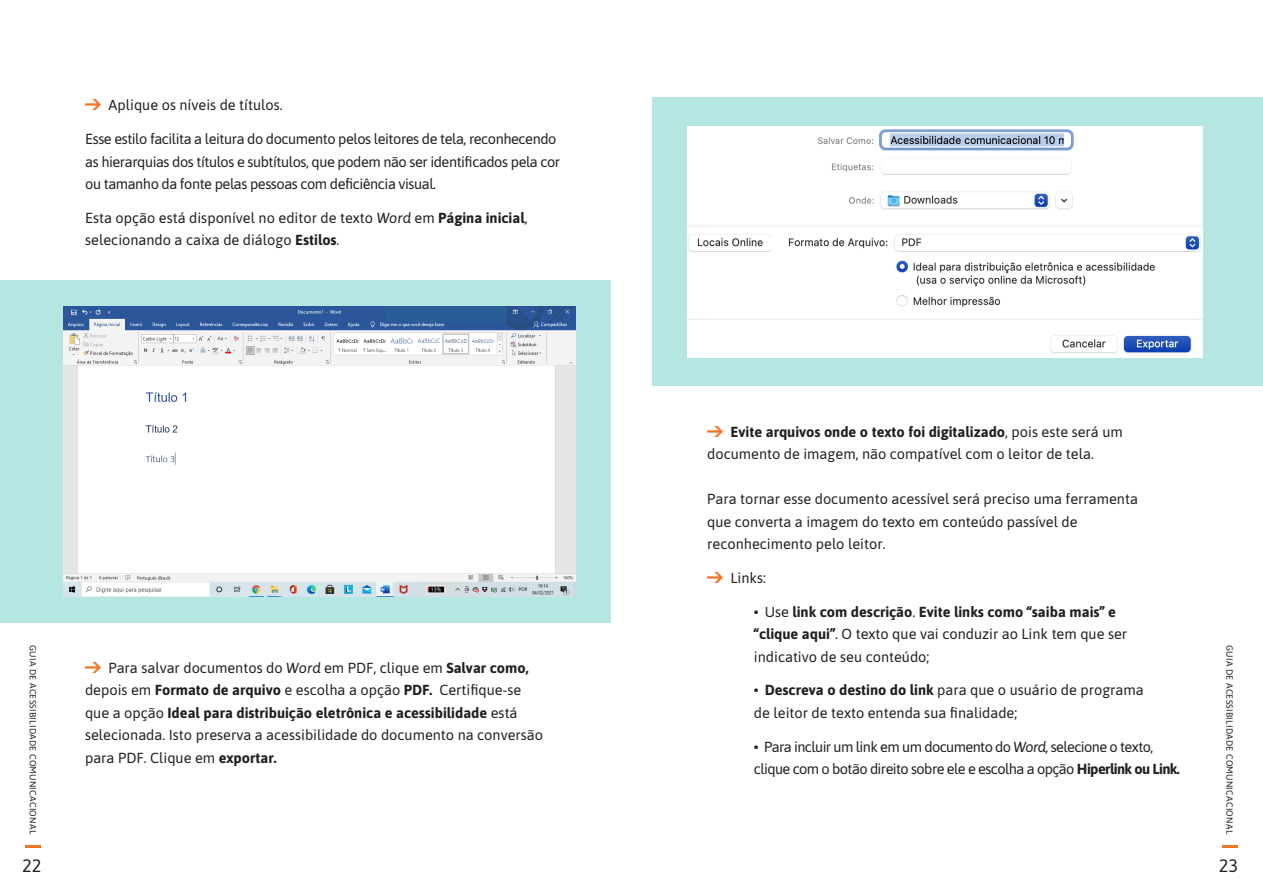
<style>
.page{position:relative;width:1263px;height:893px;background:#fff}
.page>*{position:absolute;margin:0;border:0;box-sizing:border-box;transform-origin:0 0}
.t1{font:18px "Asap";color:#231f20}
.texto{font:14.55px/22.5px "Asap";color:#231f20}
.texto-2{font:14.55px/22.5px "Asap";letter-spacing:-.03em;color:#231f20}
.texto-3{font:14.55px/22.5px "Asap";letter-spacing:-.04em;color:#231f20}
.t2{font:9px "Asap";letter-spacing:.025em;color:#231f20}
.s1{font-weight:700;font-size:21px;color:#f3752a}
.s2{font-style:italic}
.s3{font-weight:700}
</style>
<div class="page">
<div style="left:653px;top:98px;width:610px;height:288px;background:#b6e6e2"></div>
<div style="left:0;top:280px;width:610px;height:343px;background:#b6e6e2"></div>
<img style="left:688px;top:127px;width:514px;height:231px">
<img style="left:64px;top:306px;width:511px;height:290px">
<svg style="left:1222px;top:846px;width:15px;height:2px"></svg>
<svg style="left:25px;top:846px;width:16px;height:2px"></svg>
<div style="left:386px;top:306px;width:120px;height:16px;background:#285d98"></div>
<p class="texto" style="left:85px;top:93px;width:199px"><span class="s1">→</span> Aplique os níveis de títulos.</p>
<p class="texto-2" style="left:85px;top:127px;width:476px">Esse estilo facilita a leitura do documento pelos leitores de tela, reconhecendo as hierarquias dos títulos e subtítulos, que podem não ser identificados pela cor ou tamanho da fonte pelas pessoas com deficiência visual.</p>
<p class="texto" style="left:85px;top:206px;width:444px">Esta opção está disponível no editor de texto <span class="s2">Word</span> em <span class="s3">Página inicial</span><span class="s2">, </span>selecionando a caixa de diálogo <span class="s3">Estilos</span>.</p>
<p class="t2" style="left:39px;top:645px;width:190px;rotate:90deg">GUIA DE ACESSIBILIDADE COMUNICACIONAL</p>
<p class="t1" style="left:22px;top:853px;width:21px">22</p>
<p class="texto" style="left:85px;top:656px;width:460px"><span class="s1">→</span> Para salvar documentos do <span class="s2">Word</span> em PDF, clique em <span class="s3">Salvar como, </span>depois em <span class="s3">Formato de arquivo</span> e escolha a opção <span class="s3">PDF.</span> Certifique-se que a opção <span class="s3">Ideal para distribuição eletrônica e acessibilidade</span> está selecionada. Isto preserva a acessibilidade do documento na conversão para PDF. Clique em <span class="s3">exportar.</span></p>
<p class="texto" style="left:707px;top:419px;width:417px"><span class="s1">→</span> <span class="s3">Evite arquivos onde o texto foi digitalizado</span>, pois este será um documento de imagem, não compatível com o leitor de tela.</p>
<p class="texto" style="left:707px;top:487px;width:432px">Para tornar esse documento acessível será preciso uma ferramenta que converta a imagem do texto em conteúdo passível de reconhecimento pelo leitor.</p>
<p class="texto" style="left:707px;top:566px;width:60px"><span class="s1">→</span> Links:</p>
<p class="texto" style="left:754px;top:599px;width:375px">• Use <span class="s3">link com descrição</span>. <span class="s3">Evite links como “saiba mais” e “clique aqui”</span>. O texto que vai conduzir ao Link tem que ser indicativo de seu conteúdo;</p>
<p class="texto" style="left:754px;top:678px;width:391px">• <span class="s3">Descreva o destino do link</span> para que o usuário de programa de leitor de texto entenda sua finalidade;</p>
<p class="texto-3" style="left:754px;top:734px;width:427px">• Para incluir um link em um documento do <span class="s2">Word,</span> selecione o texto, clique com o botão direito sobre ele e escolha a opção <span class="s3">Hiperlink ou Link.</span></p>
<p class="t2" style="left:1236px;top:645px;width:190px;rotate:90deg">GUIA DE ACESSIBILIDADE COMUNICACIONAL</p>
<p class="t1" style="left:1219px;top:853px;width:21px">23</p>
</div>
